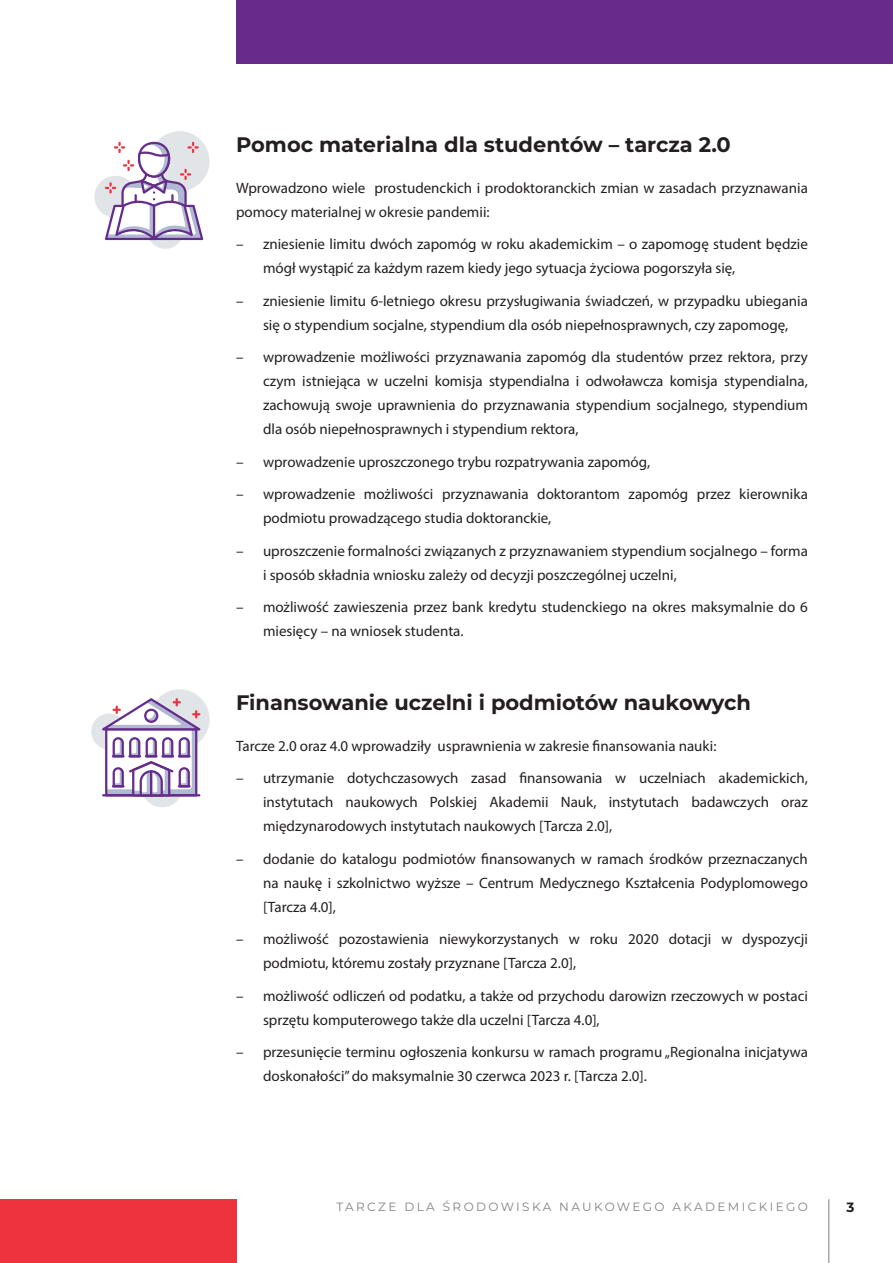
<style>
.page{position:relative;width:893px;height:1263px;background:#fff}
.page>*{position:absolute;margin:0;border:0;box-sizing:border-box;transform-origin:0 0}
.t1{font:700 21px "Montserrat";color:#231f20}
.t2{font:15px/24px "Myriad Pro";color:#231f20}
.t3{font:700 13.5px "Montserrat";color:#231f20}
.t4{font:12px "Montserrat";letter-spacing:.2em;color:#808285}
</style>
<div class="page">
<div style="left:236px;top:0;width:657px;height:64px;background:#672c8b"></div>
<div style="left:0;top:1199px;width:236px;height:64px;background:#ee333f"></div>
<hr style="left:828px;top:1199px;width:1px;height:64px;background:#808285">
<div style="left:94px;top:176px;width:42px;height:42px;background:#e1e5e7;border-radius:50%"></div>
<div style="left:147px;top:213px;width:36px;height:36px;background:#e1e5e7;border-radius:50%"></div>
<div style="left:150px;top:131px;width:60px;height:60px;background:#e1e5e7;border-radius:50%"></div>
<svg style="left:105px;top:142px;width:98px;height:98px"></svg>
<div style="left:141px;top:765px;width:42px;height:42px;background:#e1e5e7;border-radius:50%"></div>
<div style="left:91px;top:713px;width:36px;height:36px;background:#e1e5e7;border-radius:50%"></div>
<div style="left:150px;top:689px;width:60px;height:60px;background:#e1e5e7;border-radius:50%"></div>
<svg style="left:102px;top:698px;width:98px;height:98px"></svg>
<h1 class="t1" style="left:236px;top:129px;width:496px">Pomoc materialna dla studentów – tarcza 2.0</h1>
<p class="t2" style="left:236px;top:175px;width:573px">Wprowadzono wiele prostudenckich i prodoktoranckich zmian w zasadach przyznawania pomocy materialnej w okresie pandemii:</p>
<p class="t2" style="left:263px;top:232px;width:546px;text-indent:-27px">– zniesienie limitu dwóch zapomóg w roku akademickim – o zapomogę student będzie mógł wystąpić za każdym razem kiedy jego sytuacja życiowa pogorszyła się,</p>
<p class="t2" style="left:236px;top:288px;width:573px;text-align:center">– zniesienie limitu 6-letniego okresu przysługiwania świadczeń, w przypadku ubiegania się o stypendium socjalne, stypendium dla osób niepełnosprawnych, czy zapomogę,</p>
<p class="t2" style="left:263px;top:345px;width:546px;text-align:justify;text-indent:-27px">– wprowadzenie możliwości przyznawania zapomóg dla studentów przez rektora, przy czym istniejąca w uczelni komisja stypendialna i odwoławcza komisja stypendialna, zachowują swoje uprawnienia do przyznawania stypendium socjalnego, stypendium dla osób niepełnosprawnych i stypendium rektora,</p>
<p class="t2" style="left:236px;top:449px;width:416px">– wprowadzenie uproszczonego trybu rozpatrywania zapomóg,</p>
<p class="t2" style="left:263px;top:482px;width:546px;text-indent:-27px">– wprowadzenie możliwości przyznawania doktorantom zapomóg przez kierownika podmiotu prowadzącego studia doktoranckie,</p>
<p class="t2" style="left:263px;top:538px;width:546px;text-indent:-27px">– uproszczenie formalności związanych z przyznawaniem stypendium socjalnego – forma i sposób składnia wniosku zależy od decyzji poszczególnej uczelni,</p>
<p class="t2" style="left:263px;top:595px;width:546px;text-indent:-27px">– możliwość zawieszenia przez bank kredytu studenckiego na okres maksymalnie do 6 miesięcy – na wniosek studenta.</p>
<h1 class="t1" style="left:236px;top:687px;width:516px">Finansowanie uczelni i podmiotów naukowych</h1>
<p class="t2" style="left:236px;top:733px;width:482px">Tarcze 2.0 oraz 4.0 wprowadziły usprawnienia w zakresie finansowania nauki:</p>
<p class="t2" style="left:263px;top:766px;width:546px;text-align:justify;text-indent:-27px">– utrzymanie dotychczasowych zasad finansowania w uczelniach akademickich, instytutach naukowych Polskiej Akademii Nauk, instytutach badawczych oraz międzynarodowych instytutach naukowych [Tarcza 2.0],</p>
<p class="t2" style="left:263px;top:846px;width:546px;text-align:justify;text-indent:-27px">– dodanie do katalogu podmiotów finansowanych w ramach środków przeznaczanych na naukę i szkolnictwo wyższe – Centrum Medycznego Kształcenia Podyplomowego [Tarcza 4.0],</p>
<p class="t2" style="left:263px;top:927px;width:546px;text-indent:-27px">– możliwość pozostawienia niewykorzystanych w roku 2020 dotacji w dyspozycji podmiotu, któremu zostały przyznane [Tarcza 2.0],</p>
<p class="t2" style="left:263px;top:983px;width:546px;text-indent:-27px">– możliwość odliczeń od podatku, a także od przychodu darowizn rzeczowych w postaci sprzętu komputerowego także dla uczelni [Tarcza 4.0],</p>
<p class="t2" style="left:263px;top:1040px;width:546px;text-indent:-27px">– przesunięcie terminu ogłoszenia konkursu w ramach programu „Regionalna inicjatywa doskonałości” do maksymalnie 30 czerwca 2023 r. [Tarcza 2.0].</p>
<p class="t4" style="left:336px;top:1198px;width:473px">TARCZE DLA ŚRODOWISKA NAUKOWEGO AKADEMICKIEGO</p>
<p class="t3" style="left:846px;top:1198px;width:9px">3</p>
</div>
